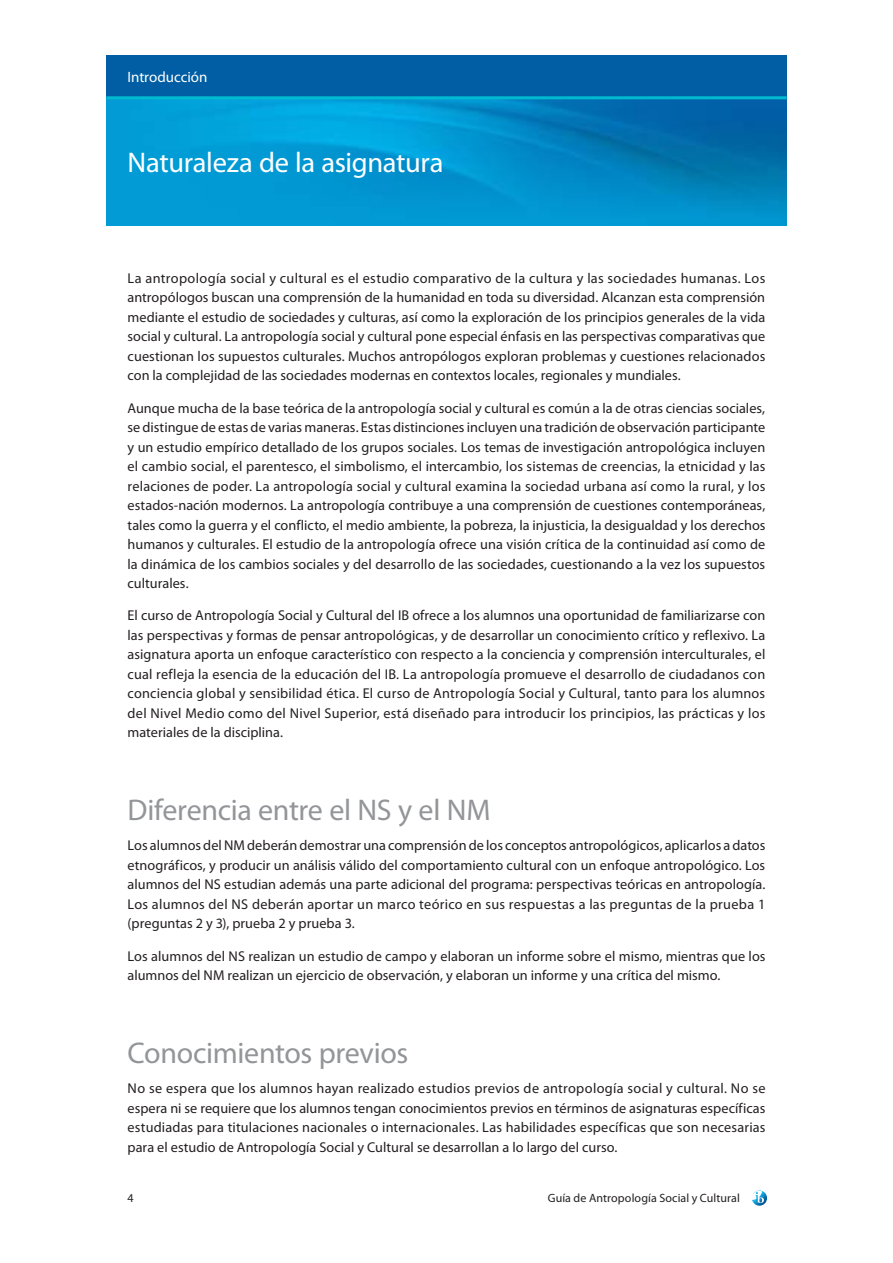
<style>
.page{position:relative;width:893px;height:1263px;background:#fff}
.page>*{position:absolute;margin:0;border:0;box-sizing:border-box;transform-origin:0 0}
.t1{font:30px "Myriad Pro";letter-spacing:-.01em;color:#939598}
.t2{font:28.5px "Myriad Pro";letter-spacing:-.01em;color:#fff}
.t3{font:15px "Myriad Pro";color:#fff}
.t4{font:14.25px/19.5px "Myriad Pro";letter-spacing:.005em;color:#231f20;text-align:justify}
.t5{font:12px "Myriad Pro";letter-spacing:.005em;color:#231f20}
</style>
<div class="page">
<svg style="left:752px;top:1190px;width:15px;height:16px"></svg>
<img style="left:106px;top:99px;width:681px;height:126px">
<div style="left:106px;top:55px;width:681px;height:43px;background:#015ea4"></div>
<hr style="left:106px;top:96px;width:681px;height:3px;background:#00bad1">
<p class="t3" style="left:128px;top:67px;width:81px">Introducción</p>
<h2 class="t2" style="left:128px;top:145px;width:317px">Naturaleza de la asignatura</h2>
<p class="t4" style="left:128px;top:268px;width:639px">La antropología social y cultural es el estudio comparativo de la cultura y las sociedades humanas. Los antropólogos buscan una comprensión de la humanidad en toda su diversidad. Alcanzan esta comprensión mediante el estudio de sociedades y culturas, así como la exploración de los principios generales de la vida social y cultural. La antropología social y cultural pone especial énfasis en las perspectivas comparativas que cuestionan los supuestos culturales. Muchos antropólogos exploran problemas y cuestiones relacionados con la complejidad de las sociedades modernas en contextos locales, regionales y mundiales.</p>
<p class="t4" style="left:128px;top:398px;width:639px">Aunque mucha de la base teórica de la antropología social y cultural es común a la de otras ciencias sociales, se distingue de estas de varias maneras. Estas distinciones incluyen una tradición de observación participante y un estudio empírico detallado de los grupos sociales. Los temas de investigación antropológica incluyen el cambio social, el parentesco, el simbolismo, el intercambio, los sistemas de creencias, la etnicidad y las relaciones de poder. La antropología social y cultural examina la sociedad urbana así como la rural, y los estados-nación modernos. La antropología contribuye a una comprensión de cuestiones contemporáneas, tales como la guerra y el conflicto, el medio ambiente, la pobreza, la injusticia, la desigualdad y los derechos humanos y culturales. El estudio de la antropología ofrece una visión crítica de la continuidad así como de la dinámica de los cambios sociales y del desarrollo de las sociedades, cuestionando a la vez los supuestos culturales.</p>
<p class="t4" style="left:128px;top:606px;width:639px">El curso de Antropología Social y Cultural del IB ofrece a los alumnos una oportunidad de familiarizarse con las perspectivas y formas de pensar antropológicas, y de desarrollar un conocimiento crítico y reflexivo. La asignatura aporta un enfoque característico con respecto a la conciencia y comprensión interculturales, el cual refleja la esencia de la educación del IB. La antropología promueve el desarrollo de ciudadanos con conciencia global y sensibilidad ética. El curso de Antropología Social y Cultural, tanto para los alumnos del Nivel Medio como del Nivel Superior, está diseñado para introducir los principios, las prácticas y los materiales de la disciplina.</p>
<h1 class="t1" style="left:128px;top:792px;width:364px">Diferencia entre el NS y el NM</h1>
<p class="t4" style="left:128px;top:835px;width:639px">Los alumnos del NM deberán demostrar una comprensión de los conceptos antropológicos, aplicarlos a datos etnográficos, y producir un análisis válido del comportamiento cultural con un enfoque antropológico. Los alumnos del NS estudian además una parte adicional del programa: perspectivas teóricas en antropología.<br>Los alumnos del NS deberán aportar un marco teórico en sus respuestas a las preguntas de la prueba 1 (preguntas 2 y 3), prueba 2 y prueba 3.</p>
<p class="t4" style="left:128px;top:946px;width:639px">Los alumnos del NS realizan un estudio de campo y elaboran un informe sobre el mismo, mientras que los alumnos del NM realizan un ejercicio de observación, y elaboran un informe y una crítica del mismo.</p>
<h1 class="t1" style="left:128px;top:1034px;width:282px">Conocimientos previos</h1>
<p class="t4" style="left:128px;top:1078px;width:639px">No se espera que los alumnos hayan realizado estudios previos de antropología social y cultural. No se espera ni se requiere que los alumnos tengan conocimientos previos en términos de asignaturas específicas estudiadas para titulaciones nacionales o internacionales. Las habilidades específicas que son necesarias para el estudio de Antropología Social y Cultural se desarrollan a lo largo del curso.</p>
<p class="t5" style="left:128px;top:1190px;width:8px">4</p>
<p class="t5" style="left:548px;top:1190px;width:194px">Guía de Antropología Social y Cultural</p>
</div>
